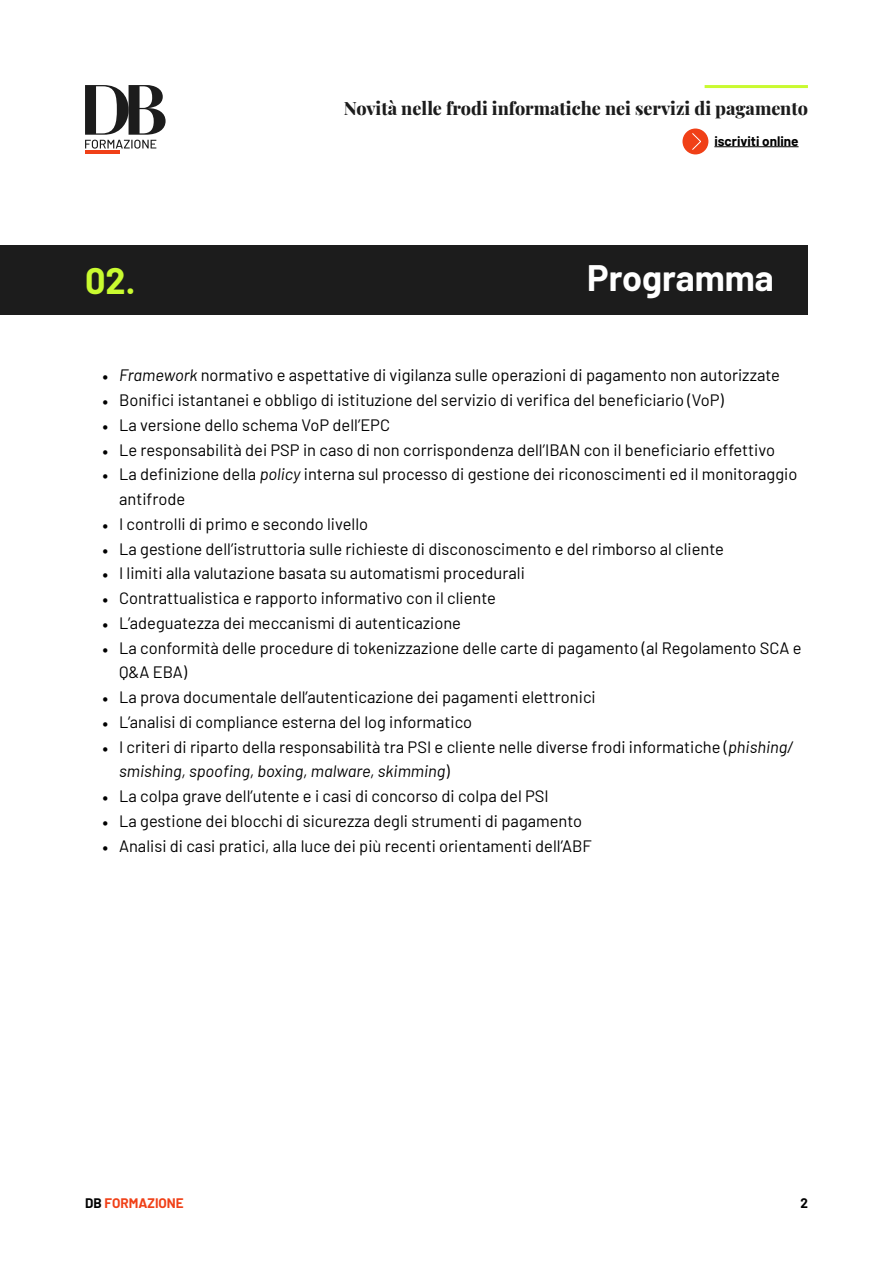
<style>
.page{position:relative;width:893px;height:1263px;background:#fff}
.page>*{position:absolute;margin:0;border:0;box-sizing:border-box;transform-origin:0 0}
.t1{font:700 36px "Barlow";color:#fff}
.t2{font:700 36px "Barlow";color:#c9fa30}
.t3{font:800 18px "Playfair Display";color:#1c1c1c}
.t4{font:16.5px/24.8px "Barlow";color:#000}
.t5{font:700 13.5px "Barlow";color:#000}
.t6{font:700 13.5px "Barlow";color:#f04017}
.s1{font-family:"Minion Pro"}
.s2{font-style:italic}
.s3{color:#000}
</style>
<div class="page">
<hr style="left:85px;top:151px;width:35px;height:3px;background:#f04017">
<svg style="left:85px;top:85px;width:81px;height:64px"></svg>
<hr style="left:705px;top:85px;width:103px;height:3px;background:#c9fa30">
<hr style="left:714px;top:146px;width:85px;height:1px;background:#000">
<div style="left:682px;top:129px;width:26px;height:25px;background:#f04017;border-radius:50%"></div>
<svg style="left:692px;top:133px;width:9px;height:17px"></svg>
<div style="left:0;top:246px;width:808px;height:69px;background:#1c1c1c"></div>
<p class="t3" style="left:344px;top:94px;width:466px">Novità nelle frodi informatiche nei servizi di pagamento</p>
<p class="t5" style="left:714px;top:131px;width:86px">iscriviti online</p>
<h1 class="t2" style="left:85px;top:254px;width:52px">02.</h1>
<h1 class="t1" style="left:587px;top:251px;width:188px">Programma</h1>
<p class="t4" style="left:102px;top:362px;width:679px"><span class="s1">•</span> <span class="s2">Framework</span> normativo e aspettative di vigilanza sulle operazioni di pagamento non autorizzate</p>
<p class="t4" style="left:102px;top:386px;width:623px"><span class="s1">•</span> Bonifici istantanei e obbligo di istituzione del servizio di verifica del beneficiario (VoP)</p>
<p class="t4" style="left:102px;top:411px;width:290px"><span class="s1">•</span> La versione dello schema VoP dell’EPC</p>
<p class="t4" style="left:102px;top:436px;width:674px"><span class="s1">•</span> Le responsabilità dei PSP in caso di non corrispondenza dell’IBAN con il beneficiario effettivo</p>
<p class="t4" style="left:119px;top:461px;width:680px;text-indent:-17px"><span class="s1">•</span> La definizione della <span class="s2">policy</span> interna sul processo di gestione dei riconoscimenti ed il monitoraggio antifrode</p>
<p class="t4" style="left:102px;top:510px;width:268px"><span class="s1">•</span> I controlli di primo e secondo livello</p>
<p class="t4" style="left:102px;top:535px;width:623px"><span class="s1">•</span> La gestione dell’istruttoria sulle richieste di disconoscimento e del rimborso al cliente</p>
<p class="t4" style="left:102px;top:560px;width:424px"><span class="s1">•</span> I limiti alla valutazione basata su automatismi procedurali</p>
<p class="t4" style="left:102px;top:584px;width:395px"><span class="s1">•</span> Contrattualistica e rapporto informativo con il cliente</p>
<p class="t4" style="left:102px;top:609px;width:361px"><span class="s1">•</span> L’adeguatezza dei meccanismi di autenticazione</p>
<p class="t4" style="left:119px;top:634px;width:684px;text-indent:-17px"><span class="s1">•</span> La conformità delle procedure di tokenizzazione delle carte di pagamento (al Regolamento SCA e<br>Q&amp;A EBA)</p>
<p class="t4" style="left:102px;top:683px;width:495px"><span class="s1">•</span> La prova documentale dell’autenticazione dei pagamenti elettronici</p>
<p class="t4" style="left:102px;top:708px;width:372px"><span class="s1">•</span> L’analisi di compliance esterna del log informatico</p>
<p class="t4" style="left:119px;top:733px;width:676px;text-indent:-17px"><span class="s1">•</span> I criteri di riparto della responsabilità tra PSI e cliente nelle diverse frodi informatiche (<span class="s2">phishing/ smishing, spoofing, boxing, malware, skimming</span>)</p>
<p class="t4" style="left:102px;top:782px;width:448px"><span class="s1">•</span> La colpa grave dell’utente e i casi di concorso di colpa del PSI</p>
<p class="t4" style="left:102px;top:807px;width:482px"><span class="s1">•</span> La gestione dei blocchi di sicurezza degli strumenti di pagamento</p>
<p class="t4" style="left:102px;top:832px;width:491px"><span class="s1">•</span> Analisi di casi pratici, alla luce dei più recenti orientamenti dell’ABF</p>
<p class="t6" style="left:85px;top:1193px;width:100px"><span class="s3">DB</span> FORMAZIONE</p>
<p class="t5" style="left:800px;top:1193px;width:9px">2</p>
</div>
